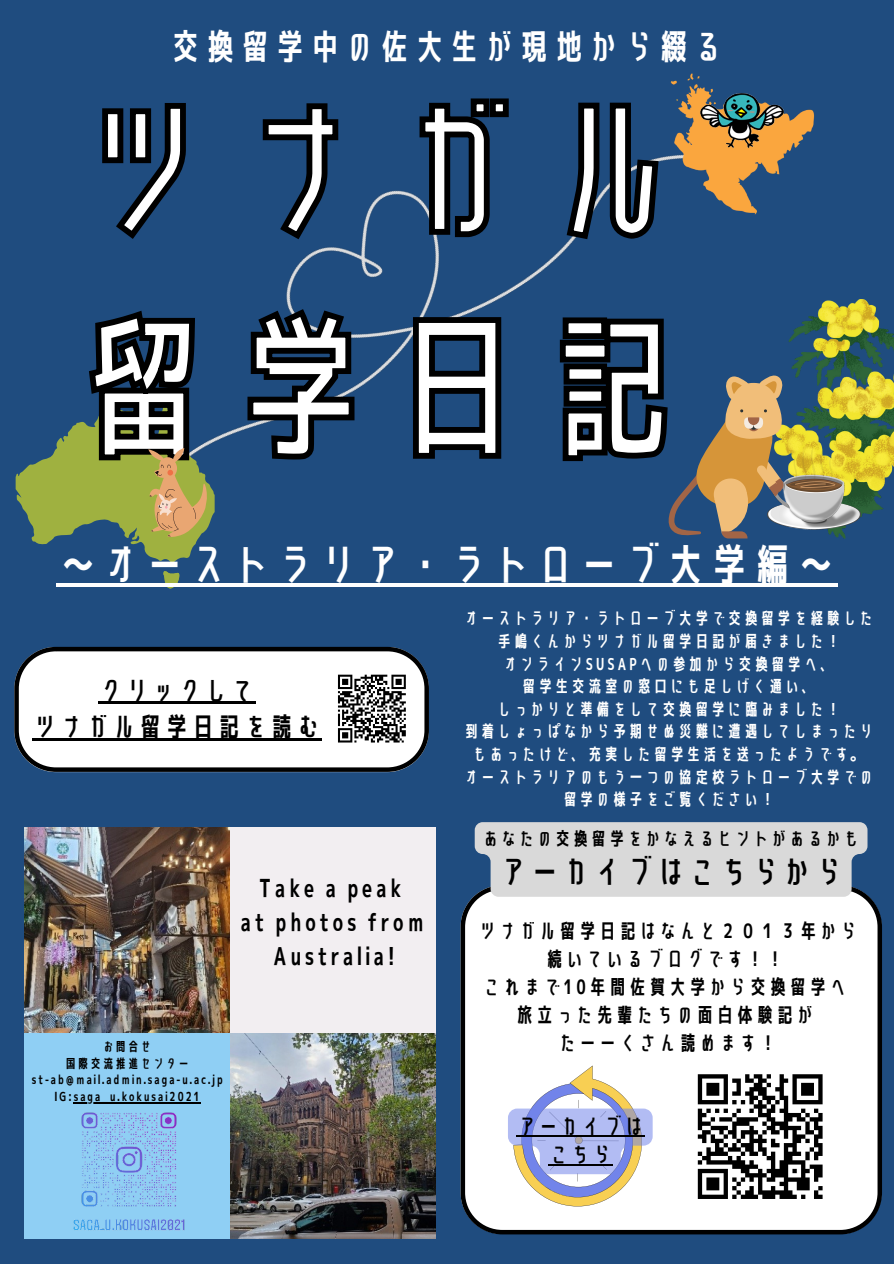
<style>
.page{position:relative;width:894px;height:1264px;background:#fff}
.page>*{position:absolute;margin:0;border:0;box-sizing:border-box;transform-origin:0 0}
.t1{font:156px "Senobi Gothic Bold";color:#fff}
.t2{font:43.35px "Senobi Gothic Bold";color:#fff}
.t3{font:34.8px "Senobi Gothic Bold";color:#fff}
.t4{font:31.5px "Senobi Gothic Bold";color:#000}
.t5{font:26.25px "Senobi Gothic Bold";color:#000}
.t6{font:24.6px "Senobi Gothic Bold";color:#000}
.t7{font:21.3px "Senobi Gothic Bold";color:#000}
.t8{font:19.95px "Senobi Gothic Bold";color:#000}
.t9{font:18px "Senobi Gothic Bold";color:#000}
.t10{font:16.5px/22.6px "Senobi Gothic Bold";color:#fff;text-align:center}
.t11{font:12.6px "Senobi Gothic Bold";color:#000}
</style>
<div class="page">
<div style="left:0;top:0;width:893px;height:1263px;background:#1f4c7f"></div>
<img style="left:785px;top:300px;width:108px;height:238px">
<img style="left:214px;top:243px;width:357px;height:270px">
<img style="left:661px;top:73px;width:154px;height:142px">
<svg style="left:14px;top:647px;width:415px;height:125px"></svg>
<img style="left:24px;top:827px;width:206px;height:206px">
<div style="left:230px;top:827px;width:205px;height:206px;background:#f2eef1"></div>
<div style="left:24px;top:1033px;width:206px;height:205px;background:#8fcff4"></div>
<img style="left:230px;top:1033px;width:205px;height:205px">
<div style="left:460px;top:895px;width:421px;height:339px;background:#fff"></div>
<img style="left:73px;top:1103px;width:128px;height:128px">
<img style="left:699px;top:89px;width:86px;height:62px">
<div style="left:689px;top:1065px;width:142px;height:142px;background:#fff"></div>
<svg style="left:697px;top:1074px;width:126px;height:125px"></svg>
<svg style="left:163px;top:571px;width:16px;height:18px"></svg>
<svg style="left:102px;top:98px;width:559px;height:145px"></svg>
<svg style="left:89px;top:305px;width:578px;height:159px"></svg>
<svg style="left:16px;top:405px;width:198px;height:158px"></svg>
<div style="left:334px;top:670px;width:76px;height:76px;background:#fff"></div>
<svg style="left:338px;top:674px;width:68px;height:69px"></svg>
<img style="left:785px;top:446px;width:74px;height:84px">
<svg style="left:667px;top:375px;width:118px;height:163px"></svg>
<hr style="left:56px;top:583px;width:781px;height:3px;background:#fff">
<hr style="left:98px;top:701px;width:158px;height:3px;background:#000">
<hr style="left:32px;top:738px;width:289px;height:2px;background:#000">
<hr style="left:73px;top:1102px;width:128px;height:1px;background:#000">
<div style="left:474px;top:822px;width:393px;height:74px;background:#d9d9d9"></div>
<svg style="left:508px;top:1065px;width:144px;height:141px"></svg>
<hr style="left:516px;top:1135px;width:128px;height:1px;background:#000">
<hr style="left:548px;top:1163px;width:64px;height:2px;background:#000">
<p class="t3" style="left:168px;top:22px;width:559px">交換留学中の佐大生が現地から綴る</p>
<p class="t1" style="left:67px;top:62px;width:625px">ツナガル</p>
<p class="t1" style="left:67px;top:279px;width:625px">留学日記</p>
<p class="t2" style="left:56px;top:535px;width:782px">～オーストラリア・ラトローブ大学編～</p>
<p class="t5" style="left:98px;top:672px;width:159px">クリックして</p>
<p class="t5" style="left:32px;top:708px;width:291px">ツナガル留学日記を読む</p>
<p class="t6" style="left:257px;top:871px;width:148px">Take a peak</p>
<p class="t6" style="left:239px;top:905px;width:189px">at photos from</p>
<p class="t6" style="left:271px;top:938px;width:127px">Australia!</p>
<p class="t11" style="left:102px;top:1037px;width:52px">お問合せ</p>
<p class="t11" style="left:64px;top:1054px;width:127px">国際交流推進センター</p>
<p class="t11" style="left:31px;top:1071px;width:194px">st-ab@mail.admin.saga-u.ac.jp</p>
<p class="t11" style="left:54px;top:1087px;width:148px">IG:saga_u.kokusai2021</p>
<p class="t10" style="left:463px;top:607px;width:412px">オーストラリア・ラトローブ大学で交換留学を経験した</p>
<p class="t10" style="left:496px;top:629px;width:347px">手嶋くんからツナガル留学日記が届きました！</p>
<p class="t10" style="left:502px;top:652px;width:334px">オンラインSUSAPへの参加から交換留学へ、</p>
<p class="t10" style="left:521px;top:674px;width:297px">留学生交流室の窓口にも足しげく通い、</p>
<p class="t10" style="left:496px;top:697px;width:347px">しっかりと準備をして交換留学に臨みました！</p>
<p class="t10" style="left:463px;top:720px;width:412px">到着しょっぱなから予期せぬ災難に遭遇してしまったりもあったけど、充実した留学生活を送ったようです。</p>
<p class="t10" style="left:463px;top:765px;width:412px">オーストラリアのもう一つの協定校ラトローブ大学での留学の様子をご覧ください！</p>
<p class="t9" style="left:481px;top:826px;width:380px">あなたの交換留学をかなえるヒントがあるかも</p>
<p class="t4" style="left:497px;top:850px;width:348px">アーカイブはこちらから</p>
<p class="t8" style="left:477px;top:917px;width:382px">ツナガル留学日記はなんと２０１３年から</p>
<p class="t8" style="left:544px;top:945px;width:242px">続いているブログです！！</p>
<p class="t8" style="left:482px;top:973px;width:367px">これまで10年間佐賀大学から交換留学へ</p>
<p class="t8" style="left:514px;top:1001px;width:302px">旅立った先輩たちの面白体験記が</p>
<p class="t8" style="left:557px;top:1029px;width:222px">たーーくさん読めます！</p>
<p class="t7" style="left:516px;top:1111px;width:130px">アーカイブは</p>
<p class="t7" style="left:548px;top:1139px;width:66px">こちら</p>
</div>
